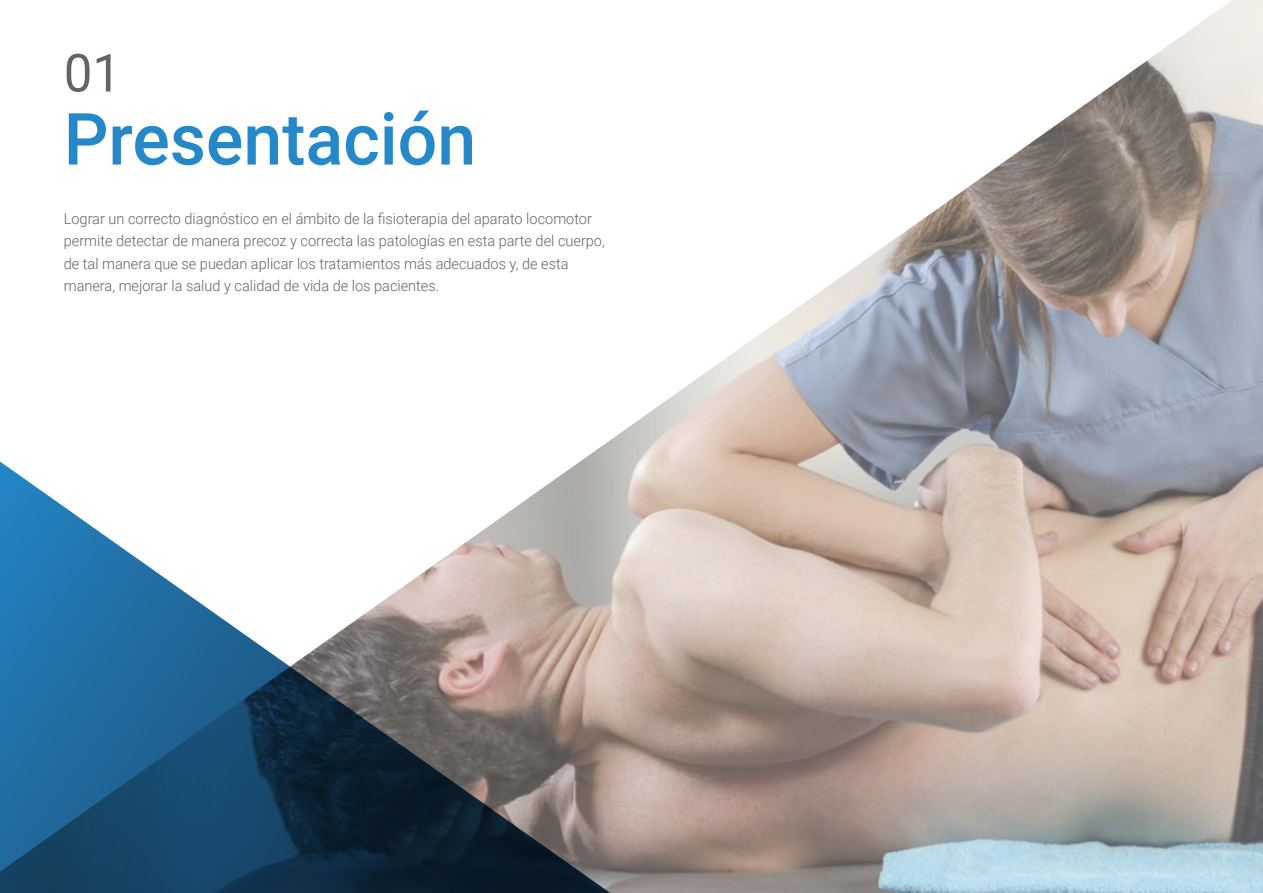
<style>
.page{position:relative;width:1263px;height:893px;background:#fff}
.page>*{position:absolute;margin:0;border:0;box-sizing:border-box;transform-origin:0 0}
.t1{font:500 72px "Roboto";color:#2488c9}
.t2{font:52.5px "Roboto";color:#61646a}
.t3{font:300 15px/22.5px "Roboto";color:#61646a}
</style>
<div class="page">
<img style="left:602px;top:0;width:661px;height:893px">
<svg style="left:0;top:446px;width:640px;height:447px"></svg>
<h2 class="t2" style="left:64px;top:36px;width:59px">01</h2>
<h1 class="t1" style="left:64px;top:89px;width:414px">Presentación</h1>
<p class="t3" style="left:64px;top:207px;width:543px">Lograr un correcto diagnóstico en el ámbito de la fisioterapia del aparato locomotor permite detectar de manera precoz y correcta las patologías en esta parte del cuerpo, de tal manera que se puedan aplicar los tratamientos más adecuados y, de esta manera, mejorar la salud y calidad de vida de los pacientes.</p>
</div>
